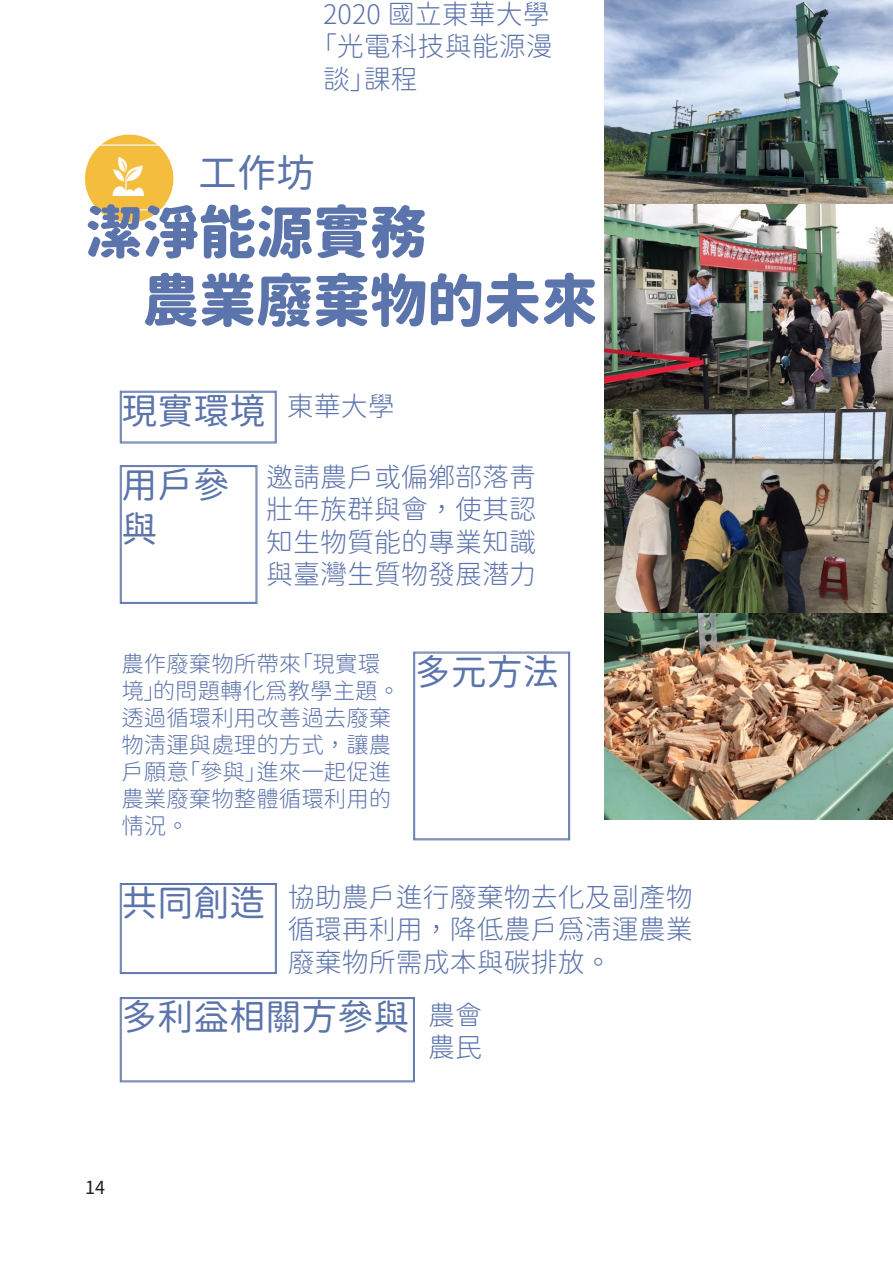
<style>
.page{position:relative;width:893px;height:1263px;background:#fff}
.page>*{position:absolute;margin:0;border:0;box-sizing:border-box;transform-origin:0 0}
.案例標題{font:57px/68.4px "Gen Jyuu Gothic Monospace Heavy";color:#5c74ac}
.案例小標{font:39px "Gen Sen Rounded TW R";color:#5c74ac}
.t1{font:36px/43.2px "Gen Sen Rounded TW R";color:#5c74ac}
.t2{font:27px/32.4px "Gen Sen Rounded TW L";color:#5c74ac;text-align:justify}
.t3{font:22.5px/27px "Gen Sen Rounded TW L";color:#5c74ac}
.t4{font:18px "Taipei Sans TC Beta";color:#231f20}
</style>
<div class="page">
<svg style="left:120px;top:883px;width:157px;height:91px"></svg>
<div style="left:121px;top:884px;width:154px;height:89px;border:1px solid #5c74ac"></div>
<svg style="left:413px;top:651px;width:157px;height:189px"></svg>
<div style="left:415px;top:653px;width:154px;height:186px;border:1px solid #5c74ac"></div>
<svg style="left:120px;top:465px;width:138px;height:139px"></svg>
<div style="left:121px;top:466px;width:135px;height:136px;border:1px solid #5c74ac"></div>
<svg style="left:120px;top:390px;width:157px;height:54px"></svg>
<div style="left:121px;top:392px;width:154px;height:50px;border:1px solid #5c74ac"></div>
<svg style="left:120px;top:997px;width:295px;height:86px"></svg>
<div style="left:121px;top:998px;width:293px;height:83px;border:1px solid #5c74ac"></div>
<img style="left:85px;top:135px;width:88px;height:88px;border-radius:44px">
<img style="left:604px;top:0;width:289px;height:820px">
<p class="t2" style="left:323px;top:-2px;width:231px">2020 國立東華大學「光電科技與能源漫談」課程</p>
<p class="案例小標" style="left:198px;top:151px;width:118px">工作坊</p>
<p class="案例標題" style="left:142px;top:196px;width:457px;text-indent:-57px">潔淨能源實務<br>農業廢棄物的未來</p>
<p class="t1" style="left:121px;top:390px;width:146px">現實環境</p>
<p class="t2" style="left:287px;top:391px;width:110px">東華大學</p>
<p class="t1" style="left:121px;top:464px;width:110px">用戶參與</p>
<p class="t2" style="left:266px;top:461px;width:271px">邀請農戶或偏鄉部落青壯年族群與會，使其認知生物質能的專業知識與臺灣生質物發展潛力</p>
<p class="t3" style="left:121px;top:650px;width:280px">農作廢棄物所帶來「現實環境」的問題轉化為教學主題。透過循環利用改善過去廢棄物清運與處理的方式，讓農戶願意「參與」進來一起促進農業廢棄物整體循環利用的情況。</p>
<p class="t1" style="left:415px;top:651px;width:145px">多元方法</p>
<p class="t2" style="left:288px;top:881px;width:406px">協助農戶進行廢棄物去化及副產物循環再利用，降低農戶為清運農業廢棄物所需成本與碳排放。</p>
<p class="t2" style="left:428px;top:999px;width:55px">農會</p>
<p class="t2" style="left:428px;top:1031px;width:55px">農民</p>
<p class="t1" style="left:121px;top:882px;width:146px">共同創造</p>
<p class="t1" style="left:121px;top:996px;width:290px">多利益相關方參與</p>
<p class="t4" style="left:85px;top:1177px;width:21px">14</p>
</div>
